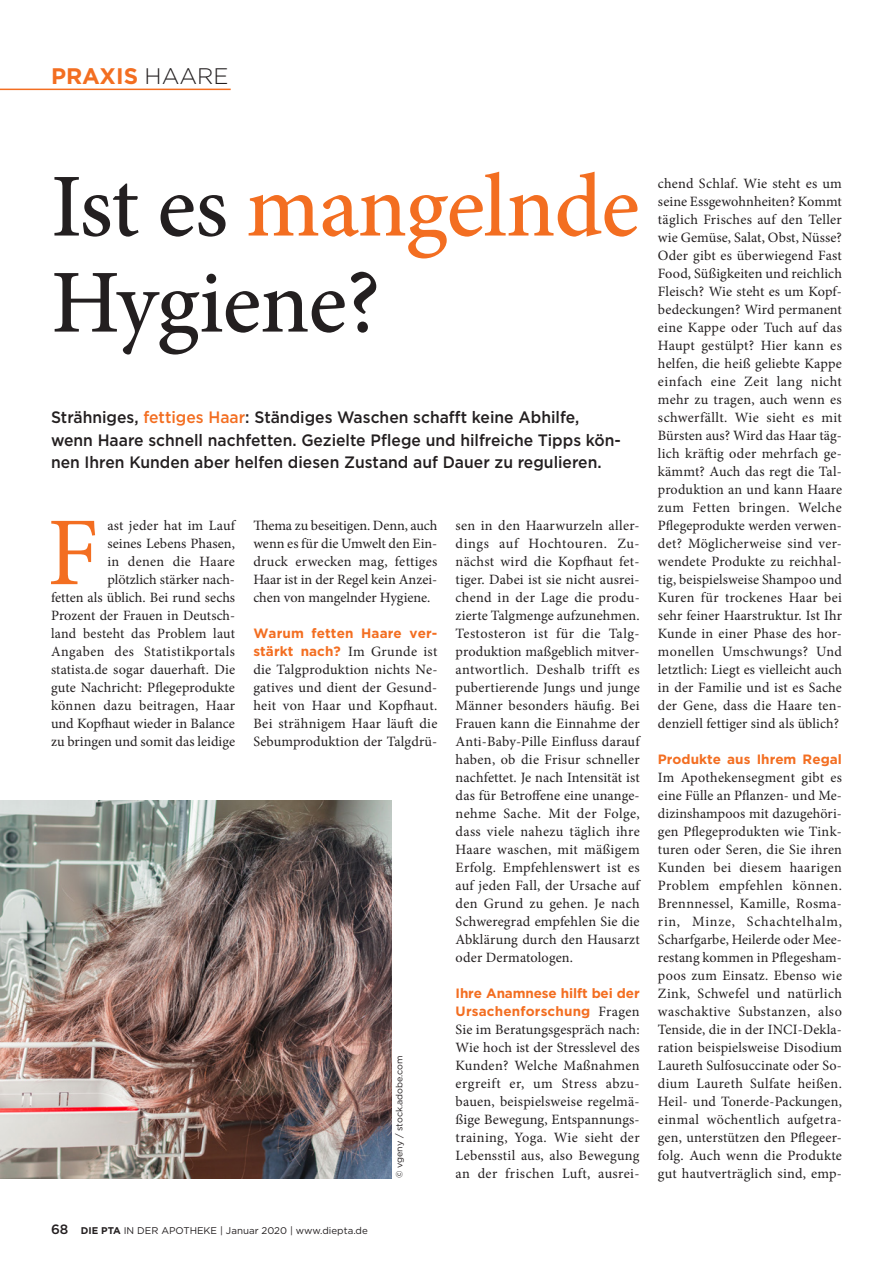
<style>
.page{position:relative;width:893px;height:1263px;background:#fff}
.page>*{position:absolute;margin:0;border:0;box-sizing:border-box;transform-origin:0 0}
.t1{font:97.35px "Minion Pro";color:#f36e21}
.t2{font:500 90px/96px "Minion Pro";letter-spacing:-.015em;color:#231f20}
.t3{font:700 22.5px "Gotham";color:#f36e21}
.t4{font:500 16.5px/22.5px "Gotham";color:#231f20;scale:.95 1}
.t5{font:14.25px/18px "Minion Pro";letter-spacing:.01em;color:#231f20;text-align:justify}
.t6{font:700 13.5px/18px "Gotham";letter-spacing:.01em;color:#f36e21}
.t7{font:700 13.5px/18px "Gotham";letter-spacing:-.01em;color:#f36e21}
.t8{font:9.75px "Gotham";color:#231f20}
.t9{font:9px "Gotham";color:#231f20}
.s1{font-weight:300;color:#231f20}
.s2{color:#f36e21}
.s3{font-family:"Minion Pro";font-weight:400;font-size:14.25px;color:#231f20}
.s4{font-weight:500;font-size:13.5px}
.s5{font-weight:700}
</style>
<div class="page">
<hr style="left:0;top:89px;width:231px;height:1px;background:#f36e21">
<img style="left:0;top:800px;width:391px;height:378px">
<h3 class="t3" style="left:51px;top:61px;width:179px">PRAXIS <span class="s1">HAARE</span></h3>
<h2 class="t2" style="left:51px;top:159px;width:590px">Ist es <span class="s2">mangelnde<br></span>Hygiene?</h2>
<p class="t4" style="left:51px;top:406px;width:601px">Strähniges, <span class="s2">fettiges Haar</span>: Ständiges Waschen schafft keine Abhilfe, wenn Haare schnell nachfetten. Gezielte Pflege und hilfreiche Tipps kön&shy;nen Ihren Kunden aber helfen diesen Zustand auf Dauer zu regulieren.</p>
<p class="t5" style="left:51px;top:517px;width:186px;text-align:right">ast jeder hat im Lauf<br>seines Lebens Phasen,<br>in denen die Haare<br>plötzlich stärker nach-<br>fetten als üblich. Bei rund sechs<br>Prozent der Frauen in Deutsch&shy;land besteht das Problem laut<br>Angaben des Statistikportals statista.de sogar dauerhaft. Die gute Nachricht: Pflegeprodukte können dazu beitragen, Haar und Kopfhaut wieder in Balance zu bringen und somit das leidige</p>
<p class="t5" style="left:253px;top:517px;width:186px">Thema zu beseitigen. Denn, auch wenn es für die Umwelt den Ein&shy;druck erwecken mag, fettiges Haar ist in der Regel kein Anzei&shy;chen von mangelnder Hygiene.</p>
<h1 class="t1" style="left:47px;top:488px;width:53px">F</h1>
<p class="t6" style="left:253px;top:624px;width:186px">Warum fetten Haare ver&shy;stärkt nach? <span class="s3">Im Grunde ist</span></p>
<p class="t5" style="left:253px;top:661px;width:186px">die Talgproduktion nichts Ne&shy;gatives und dient der Gesund&shy;heit von Haar und Kopfhaut.<br>Bei strähnigem Haar läuft die Sebumproduktion der Talgdrü-</p>
<p class="t9" style="left:394px;top:1178px;width:125px;rotate:-90deg">© vgeny / stock.adobe.com</p>
<p class="t5" style="left:456px;top:517px;width:186px">sen in den Haarwurzeln aller&shy;dings auf Hochtouren. Zu&shy;nächst wird die Kopfhaut fet&shy;tiger. Dabei ist sie nicht ausrei&shy;chend in der Lage die produ&shy;zierte Talgmenge aufzunehmen.<br>Testosteron ist für die Talg&shy;produktion maßgeblich mitver&shy;antwortlich. Deshalb trifft es pubertierende Jungs und junge Männer besonders häufig. Bei Frauen kann die Einnahme der Anti-Baby-Pille Einfluss darauf haben, ob die Frisur schneller nachfettet. Je nach Intensität ist das für Betroffene eine unange&shy;nehme Sache. Mit der Folge, dass viele nahezu täglich ihre Haare waschen, mit mäßigem Erfolg. Empfehlenswert ist es auf jeden Fall, der Ursache auf den Grund zu gehen. Je nach Schweregrad empfehlen Sie die Abklärung durch den Hausarzt oder Dermatologen.</p>
<p class="t7" style="left:456px;top:984px;width:186px">Ihre Anamnese hilft bei der<br>Ursachenforschung <span class="s3">Fragen</span></p>
<p class="t5" style="left:456px;top:1021px;width:186px">Sie im Beratungsgespräch nach:<br>Wie hoch ist der Stresslevel des Kunden? Welche Maßnahmen ergreift er, um Stress abzu&shy;bauen, beispielsweise regelmä&shy;ßige Bewegung, Entspannungs&shy;training, Yoga. Wie sieht der Lebensstil aus, also Bewegung an der frischen Luft, ausrei-</p>
<p class="t5" style="left:658px;top:175px;width:186px">chend Schlaf. Wie steht es um seine Essgewohnheiten? Kommt täglich Frisches auf den Teller wie Gemüse, Salat, Obst, Nüsse?<br>Oder gibt es überwiegend Fast Food, Süßigkeiten und reichlich Fleisch? Wie steht es um Kopf&shy;bedeckungen? Wird permanent eine Kappe oder Tuch auf das Haupt gestülpt? Hier kann es helfen, die heiß geliebte Kappe einfach eine Zeit lang nicht mehr zu tragen, auch wenn es schwerfällt. Wie sieht es mit Bürsten aus? Wird das Haar täg&shy;lich kräftig oder mehrfach ge&shy;kämmt? Auch das regt die Tal&shy;produktion an und kann Haare zum Fetten bringen. Welche Pflegeprodukte werden verwen&shy;det? Möglicherweise sind ver&shy;wendete Produkte zu reichhal&shy;tig, beispielsweise Shampoo und Kuren für trockenes Haar bei sehr feiner Haarstruktur. Ist Ihr Kunde in einer Phase des hor&shy;monellen Umschwungs? Und letztlich: Liegt es vielleicht auch in der Familie und ist es Sache der Gene, dass die Haare ten&shy;denziell fettiger sind als üblich?</p>
<p class="t6" style="left:658px;top:750px;width:185px">Produkte aus Ihrem Regal</p>
<p class="t5" style="left:658px;top:769px;width:186px">Im Apothekensegment gibt es eine Fülle an Pflanzen- und Me&shy;dizinshampoos mit dazugehöri&shy;gen Pflegeprodukten wie Tink&shy;turen oder Seren, die Sie ihren Kunden bei diesem haarigen Problem empfehlen können.<br>Brennnessel, Kamille, Rosma&shy;rin, Minze, Schachtelhalm, Scharfgarbe, Heilerde oder Mee&shy;restang kommen in Pflegesham&shy;poos zum Einsatz. Ebenso wie Zink, Schwefel und natürlich waschaktive Substanzen, also Tenside, die in der INCI-Dekla&shy;ration beispielsweise Disodium Laureth Sulfosuccinate oder So&shy;dium Laureth Sulfate heißen.<br>Heil- und Tonerde-Packungen, einmal wöchentlich aufgetra&shy;gen, unterstützen den Pflegeer&shy;folg. Auch wenn die Produkte gut hautverträglich sind, emp-</p>
<p class="t8" style="left:51px;top:1224px;width:318px"><span class="s4">68</span> <span class="s5">DIE PTA</span> IN DER APOTHEKE | Januar 2020 | www.diepta.de</p>
</div>
